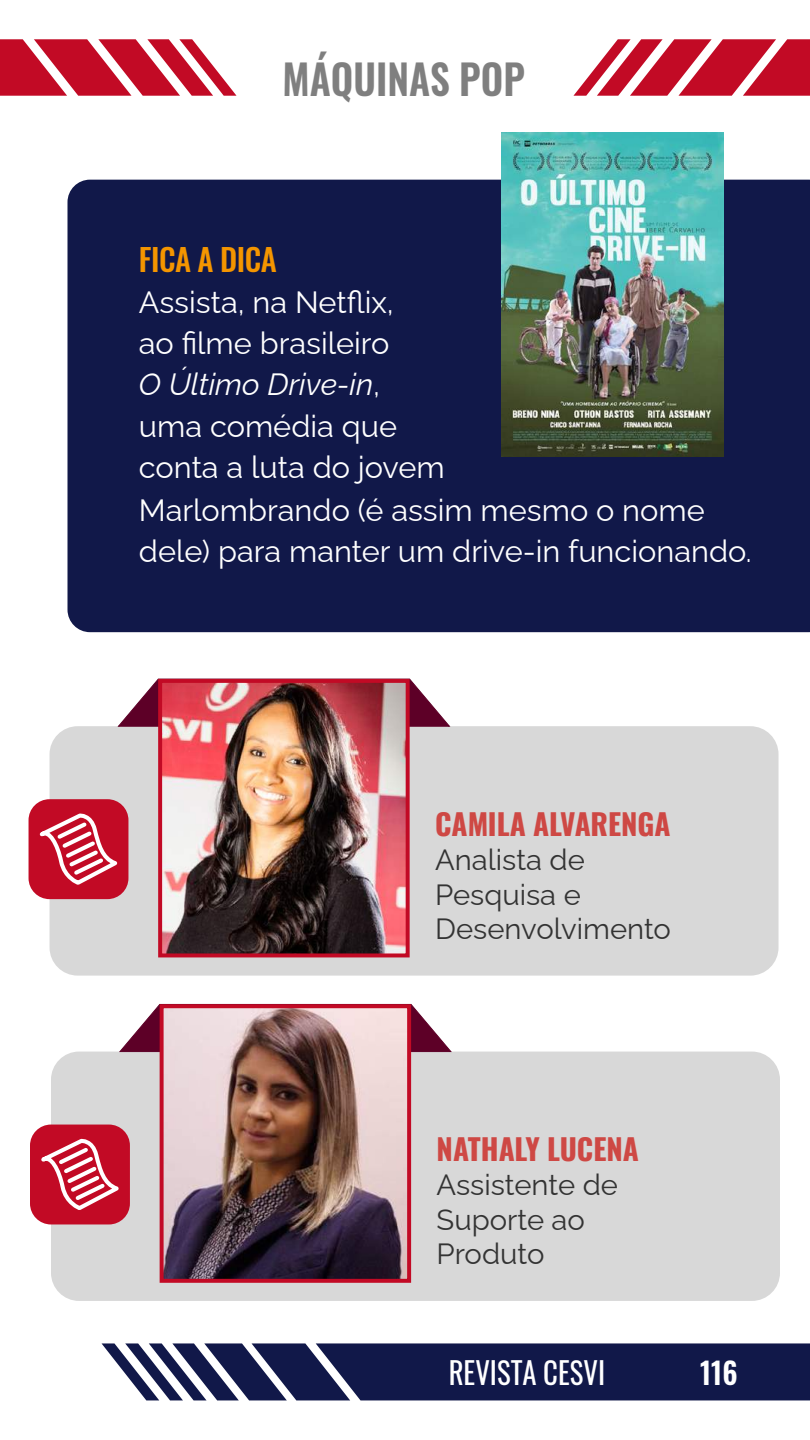
<style>
.page{position:relative;width:810px;height:1440px;background:#fff}
.page>*{position:absolute;margin:0;border:0;box-sizing:border-box;transform-origin:0 0}
.t1{font:600 41.25px "Oswald";color:#7f7f7f;scale:.95 1}
.t2{font:30.75px/41.2px "Raleway";color:#fff}
.t3{font:500 30.75px "Oswald";letter-spacing:-.015em;color:#f49500}
.t4{font:30px "Oswald";color:#fff;scale:.96 1}
.t5{font:600 30px "Oswald";color:#fff;scale:.96 1}
.t6{font:29.25px/34.5px "Raleway";color:#333}
.t7{font:700 29.25px "Oswald";color:#ce4844}
.s1{font-style:italic}
</style>
<div class="page">
<svg style="left:102px;top:1343px;width:708px;height:57px;background:#2f3560"></svg>
<svg style="left:0;top:39px;width:237px;height:57px"></svg>
<svg style="left:573px;top:39px;width:237px;height:57px"></svg>
<div style="left:68px;top:180px;width:742px;height:452px;background:#111849"></div>
<img style="left:502px;top:132px;width:222px;height:325px">
<div style="left:50px;top:726px;width:729px;height:250px;background:#d8d8d8;border-radius:28px"></div>
<svg style="left:118px;top:679px;width:332px;height:48px"></svg>
<img style="left:163px;top:684px;width:242px;height:268px">
<div style="left:158px;top:679px;width:252px;height:278px;border:4px solid #c20a25"></div>
<div style="left:29px;top:799px;width:99px;height:100px;background:#c20a25;border-radius:21px"></div>
<svg style="left:39px;top:815px;width:86px;height:75px"></svg>
<div style="left:51px;top:1052px;width:729px;height:249px;background:#d8d8d8;border-radius:28px"></div>
<svg style="left:119px;top:1004px;width:333px;height:48px"></svg>
<img style="left:165px;top:1009px;width:241px;height:269px">
<div style="left:160px;top:1004px;width:251px;height:279px;border:4px solid #c20a25"></div>
<div style="left:30px;top:1125px;width:100px;height:99px;background:#c20a25;border-radius:21px"></div>
<svg style="left:41px;top:1140px;width:86px;height:75px"></svg>
<h1 class="t1" style="left:283px;top:42px;width:257px">MÁQUINAS POP</h1>
<p class="t3" style="left:139px;top:232px;width:140px">FICA A DICA</p>
<p class="t2" style="left:139px;top:278px;width:307px">Assista, na Netflix,<br>ao filme brasileiro<br><span class="s1">O Último Drive-in</span>, uma comédia que conta a luta do jovem</p>
<p class="t2" style="left:139px;top:486px;width:614px">Marlombrando (é assim mesmo o nome dele) para manter um drive-in funcionando.</p>
<p class="t7" style="left:435px;top:798px;width:237px">CAMILA ALVARENGA</p>
<p class="t6" style="left:435px;top:839px;width:237px">Analista de<br>Pesquisa e<br>Desenvolvimento</p>
<p class="t7" style="left:437px;top:1123px;width:204px">NATHALY LUCENA</p>
<p class="t6" style="left:437px;top:1165px;width:183px">Assistente de<br>Suporte ao<br>Produto</p>
<p class="t4" style="left:449px;top:1346px;width:164px">REVISTA CESVI</p>
<p class="t5" style="left:700px;top:1346px;width:41px">116</p>
</div>
